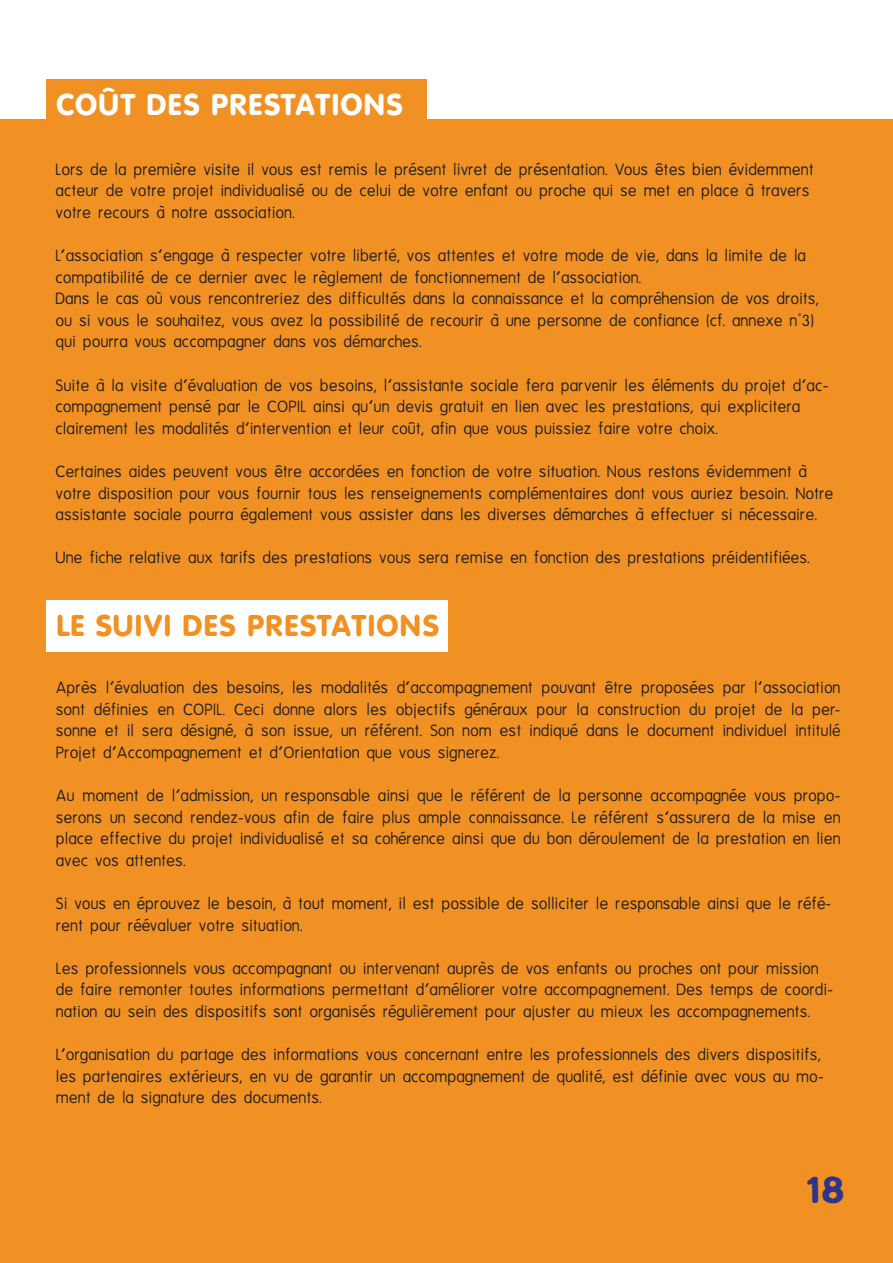
<style>
.page{position:relative;width:893px;height:1263px;background:#fff}
.page>*{position:absolute;margin:0;border:0;box-sizing:border-box;transform-origin:0 0}
.t1{font:45px "Klasik";color:#2c358a}
.t2{font:700 31.5px "QT Vaga Round";color:#f29123}
.t3{font:700 31.5px "QT Vaga Round";color:#fff}
.t4{font:18px/21.6px "QT Vaga Round";color:#231f20}
</style>
<div class="page">
<div style="left:0;top:120px;width:893px;height:1143px;background:#f29123"></div>
<div style="left:46px;top:79px;width:381px;height:81px;background:#f29123"></div>
<div style="left:46px;top:600px;width:402px;height:51px;background:#fff"></div>
<h2 class="t3" style="left:56px;top:87px;width:350px">COÛT DES PRESTATIONS</h2>
<p class="t4" style="left:56px;top:158px;width:760px">Lors de la première visite il vous est remis le présent livret de présentation. Vous êtes bien évidemment acteur de votre projet individualisé ou de celui de votre enfant ou proche qui se met en place à travers votre recours à notre association.</p>
<p class="t4" style="left:56px;top:244px;width:765px">L’association s’engage à respecter votre liberté, vos attentes et votre mode de vie, dans la limite de la compatibilité de ce dernier avec le règlement de fonctionnement de l’association.<br>Dans le cas où vous rencontreriez des difficultés dans la connaissance et la compréhension de vos droits, ou si vous le souhaitez, vous avez la possibilité de recourir à une personne de confiance (cf. annexe n°3) qui pourra vous accompagner dans vos démarches.</p>
<p class="t4" style="left:56px;top:374px;width:774px">Suite à la visite d’évaluation de vos besoins, l’assistante sociale fera parvenir les éléments du projet d’ac&shy;compagnement pensé par le COPIL ainsi qu’un devis gratuit en lien avec les prestations, qui explicitera clairement les modalités d’intervention et leur coût, afin que vous puissiez faire votre choix.</p>
<p class="t4" style="left:56px;top:460px;width:779px">Certaines aides peuvent vous être accordées en fonction de votre situation. Nous restons évidemment à votre disposition pour vous fournir tous les renseignements complémentaires dont vous auriez besoin. Notre assistante sociale pourra également vous assister dans les diverses démarches à effectuer si nécessaire.</p>
<p class="t4" style="left:56px;top:547px;width:756px">Une fiche relative aux tarifs des prestations vous sera remise en fonction des prestations préidentifiées.</p>
<h2 class="t2" style="left:56px;top:608px;width:386px">LE SUIVI DES PRESTATIONS</h2>
<p class="t4" style="left:56px;top:676px;width:786px;text-align:justify">Après l’évaluation des besoins, les modalités d’accompagnement pouvant être proposées par l’association sont définies en COPIL. Ceci donne alors les objectifs généraux pour la construction du projet de la per&shy;sonne et il sera désigné, à son issue, un référent. Son nom est indiqué dans le document individuel intitulé Projet d’Accompagnement et d’Orientation que vous signerez.</p>
<p class="t4" style="left:56px;top:784px;width:786px;text-align:justify">Au moment de l’admission, un responsable ainsi que le référent de la personne accompagnée vous propo&shy;serons un second rendez-vous afin de faire plus ample connaissance. Le référent s’assurera de la mise en place effective du projet individualisé et sa cohérence ainsi que du bon déroulement de la prestation en lien avec vos attentes.</p>
<p class="t4" style="left:56px;top:892px;width:777px">Si vous en éprouvez le besoin, à tout moment, il est possible de solliciter le responsable ainsi que le réfé&shy;rent pour réévaluer votre situation.</p>
<p class="t4" style="left:56px;top:957px;width:779px">Les professionnels vous accompagnant ou intervenant auprès de vos enfants ou proches ont pour mission de faire remonter toutes informations permettant d’améliorer votre accompagnement. Des temps de coordi&shy;nation au sein des dispositifs sont organisés régulièrement pour ajuster au mieux les accompagnements.</p>
<p class="t4" style="left:56px;top:1043px;width:770px">L’organisation du partage des informations vous concernant entre les professionnels des divers dispositifs, les partenaires extérieurs, en vu de garantir un accompagnement de qualité, est définie avec vous au mo&shy;ment de la signature des documents.</p>
<h1 class="t1" style="left:806px;top:1171px;width:40px">18</h1>
</div>
